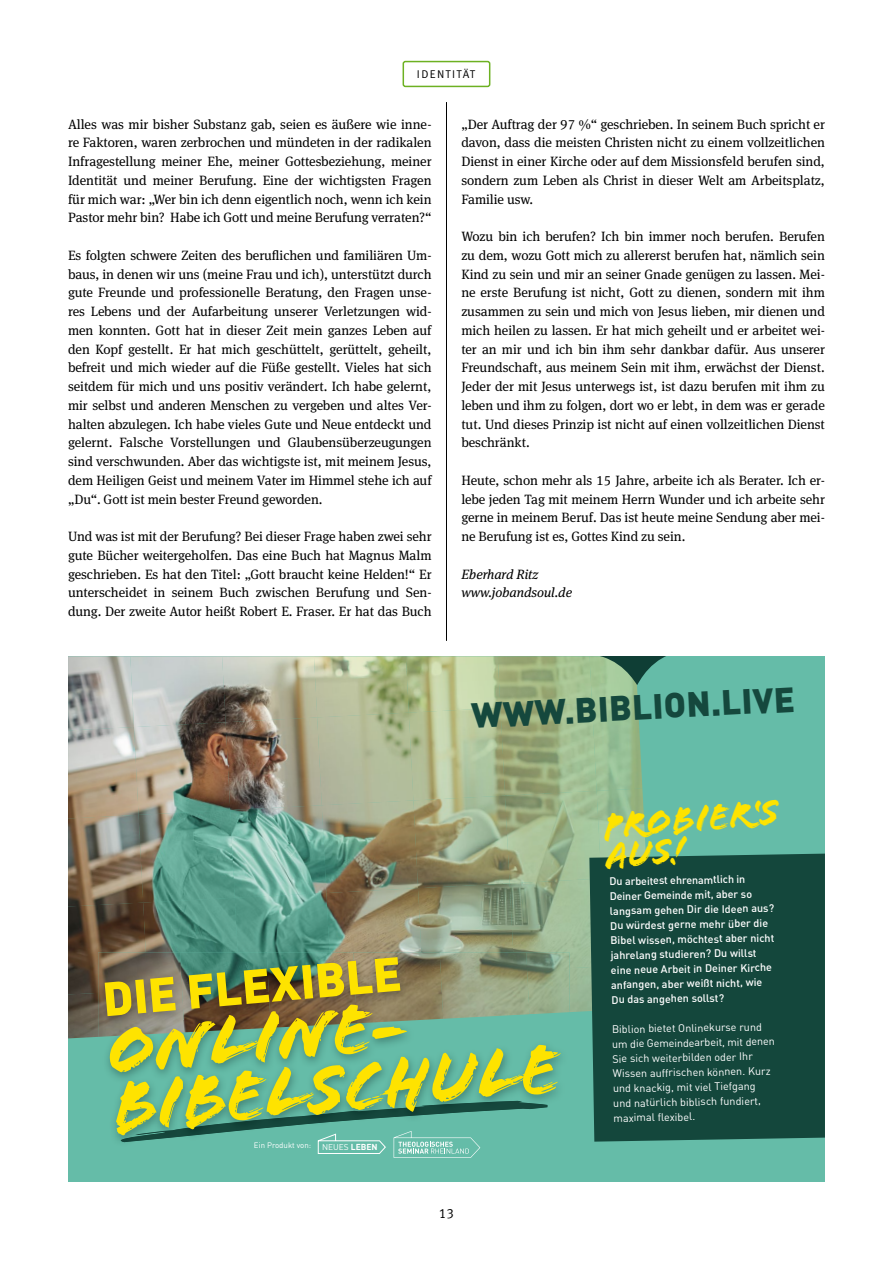
<style>
.page{position:relative;width:893px;height:1263px;background:#fff}
.page>*{position:absolute;margin:0;border:0;box-sizing:border-box;transform-origin:0 0}
.t1{font:74.25px/56.6px "Flood Std";color:#fee300}
.t2{font:900 47.1px "DINOT";color:#fee300}
.t3{font:38.4px/29.5px "Flood Std";color:#fee300}
.t4{font:900 34.65px "DINOT";color:#15483d}
.t5{font:13.5px/18.8px "Meta Serif Pro";letter-spacing:-.005em;color:#000;text-align:justify}
.t6{font:italic 13.5px/18.8px "Meta Serif Pro";letter-spacing:-.005em;color:#000}
.t7{font:13.5px "Meta OT";color:#000}
.t8{font:11.25px "Meta OT";letter-spacing:.12em;color:#000}
.t9{font:500 10.8px/14.9px "DINOT";color:#fff}
.t10{font:10.8px/14.9px "DINOT";color:#fff}
.t11{font:8.25px "DINOT";letter-spacing:-.005em;color:#fff}
.t12{font:7.8px "DINOT";color:#fff}
.s1{font-weight:700;font-size:8.55px}
</style>
<div class="page">
<hr style="left:446px;top:102px;width:1px;height:539px;background:#000">
<div style="left:403px;top:61px;width:87px;height:26px;border:2px solid #6db122;border-radius:2px"></div>
<svg style="left:68px;top:656px;width:757px;height:526px;background:#61b6a2"></svg>
<img style="left:68px;top:656px;width:62px;height:71px">
<img style="left:130px;top:656px;width:92px;height:71px">
<img style="left:222px;top:656px;width:92px;height:66px">
<img style="left:314px;top:656px;width:92px;height:61px">
<img style="left:406px;top:656px;width:92px;height:56px">
<img style="left:498px;top:656px;width:91px;height:52px">
<img style="left:589px;top:685px;width:53px;height:103px">
<img style="left:68px;top:727px;width:66px;height:88px">
<img style="left:134px;top:722px;width:91px;height:93px">
<img style="left:225px;top:717px;width:92px;height:93px">
<img style="left:317px;top:712px;width:92px;height:93px">
<img style="left:409px;top:708px;width:91px;height:92px">
<img style="left:500px;top:703px;width:97px;height:92px">
<img style="left:68px;top:815px;width:70px;height:87px">
<img style="left:138px;top:810px;width:92px;height:92px">
<img style="left:230px;top:805px;width:92px;height:93px">
<img style="left:322px;top:800px;width:91px;height:93px">
<img style="left:413px;top:795px;width:92px;height:93px">
<img style="left:505px;top:791px;width:91px;height:92px">
<img style="left:596px;top:788px;width:50px;height:66px">
<img style="left:68px;top:902px;width:75px;height:91px">
<img style="left:143px;top:898px;width:92px;height:54px">
<img style="left:235px;top:893px;width:91px;height:59px">
<img style="left:326px;top:888px;width:92px;height:64px">
<img style="left:418px;top:883px;width:91px;height:69px">
<img style="left:509px;top:878px;width:80px;height:86px">
<img style="left:68px;top:993px;width:30px;height:45px">
<img style="left:569px;top:964px;width:20px;height:48px">
<img style="left:184px;top:1023px;width:227px;height:14px">
<img style="left:98px;top:952px;width:86px;height:85px">
<img style="left:180px;top:952px;width:91px;height:80px">
<img style="left:267px;top:952px;width:90px;height:76px">
<img style="left:353px;top:952px;width:87px;height:71px">
<img style="left:440px;top:952px;width:90px;height:67px">
<img style="left:526px;top:952px;width:43px;height:62px">
<svg style="left:576px;top:656px;width:90px;height:29px;background:#6d9d7e"></svg>
<svg style="left:113px;top:1101px;width:434px;height:57px;background:#59a694"></svg>
<div style="left:589px;top:854px;width:236px;height:288px;background:#14473c"></div>
<p class="t8" style="left:417px;top:67px;width:60px">IDENTITÄT</p>
<p class="t5" style="left:68px;top:114px;width:365px">Alles was mir bisher Substanz gab, seien es äußere wie inne&shy;re Faktoren, waren zerbrochen und mündeten in der radikalen Infragestellung meiner Ehe, meiner Gottesbeziehung, meiner Identität und meiner Berufung. Eine der wichtigsten Fragen für mich war: „Wer bin ich denn eigentlich noch, wenn ich kein Pastor mehr bin? Habe ich Gott und meine Berufung verraten?“</p>
<p class="t5" style="left:68px;top:245px;width:365px">Es folgten schwere Zeiten des beruflichen und familiären Um&shy;baus, in denen wir uns (meine Frau und ich), unterstützt durch gute Freunde und professionelle Beratung, den Fragen unse&shy;res Lebens und der Aufarbeitung unserer Verletzungen wid&shy;men konnten. Gott hat in dieser Zeit mein ganzes Leben auf den Kopf gestellt. Er hat mich geschüttelt, gerüttelt, geheilt, befreit und mich wieder auf die Füße gestellt. Vieles hat sich seitdem für mich und uns positiv verändert. Ich habe gelernt, mir selbst und anderen Menschen zu vergeben und altes Ver&shy;halten abzulegen. Ich habe vieles Gute und Neue entdeckt und gelernt. Falsche Vorstellungen und Glaubensüberzeugungen sind verschwunden. Aber das wichtigste ist, mit meinem Jesus, dem Heiligen Geist und meinem Vater im Himmel stehe ich auf „Du“. Gott ist mein bester Freund geworden.</p>
<p class="t5" style="left:68px;top:526px;width:365px">Und was ist mit der Berufung? Bei dieser Frage haben zwei sehr gute Bücher weitergeholfen. Das eine Buch hat Magnus Malm geschrieben. Es hat den Titel: „Gott braucht keine Helden!“ Er unterscheidet in seinem Buch zwischen Berufung und Sen&shy;dung. Der zweite Autor heißt Robert E. Fraser. Er hat das Buch</p>
<p class="t5" style="left:461px;top:114px;width:365px">„Der Auftrag der 97 %“ geschrieben. In seinem Buch spricht er davon, dass die meisten Christen nicht zu einem vollzeitlichen Dienst in einer Kirche oder auf dem Missionsfeld berufen sind, sondern zum Leben als Christ in dieser Welt am Arbeitsplatz, Familie usw.</p>
<p class="t5" style="left:461px;top:226px;width:365px">Wozu bin ich berufen? Ich bin immer noch berufen. Berufen zu dem, wozu Gott mich zu allererst berufen hat, nämlich sein Kind zu sein und mir an seiner Gnade genügen zu lassen. Mei&shy;ne erste Berufung ist nicht, Gott zu dienen, sondern mit ihm zusammen zu sein und mich von Jesus lieben, mir dienen und mich heilen zu lassen. Er hat mich geheilt und er arbeitet wei&shy;ter an mir und ich bin ihm sehr dankbar dafür. Aus unserer Freundschaft, aus meinem Sein mit ihm, erwächst der Dienst.<br>Jeder der mit Jesus unterwegs ist, ist dazu berufen mit ihm zu leben und ihm zu folgen, dort wo er lebt, in dem was er gerade tut. Und dieses Prinzip ist nicht auf einen vollzeitlichen Dienst beschränkt.</p>
<p class="t5" style="left:461px;top:470px;width:365px">Heute, schon mehr als 15 Jahre, arbeite ich als Berater. Ich er&shy;lebe jeden Tag mit meinem Herrn Wunder und ich arbeite sehr gerne in meinem Beruf. Das ist heute meine Sendung aber mei&shy;ne Berufung ist es, Gottes Kind zu sein.</p>
<p class="t6" style="left:461px;top:564px;width:112px">Eberhard Ritz www.jobandsoul.de</p>
<h3 class="t4" style="left:470px;top:693px;width:325px;rotate:-3deg">WWW.BIBLION.LIVE</h3>
<h3 class="t3" style="left:602px;top:812px;width:178px;rotate:-5deg">Probier‘s<br>Aus!</h3>
<h2 class="t2" style="left:100px;top:968px;width:301px;rotate:-5deg">DIE FLEXIBLE</h2>
<h1 class="t1" style="left:105px;top:1023px;width:451px;rotate:-5deg">Online-<br>Bibelschule</h1>
<p class="t12" style="left:254px;top:1140px;width:59px">Ein Produkt von:</p>
<p class="t11" style="left:322px;top:1142px;width:57px">NEUES <span class="s1">LEBEN</span></p>
<p class="t7" style="left:439px;top:1205px;width:17px">13</p>
<p class="t9" style="left:609px;top:874px;width:166px;rotate:-1deg">Du arbeitest ehrenamtlich in<br>Deiner Gemeinde mit, aber so langsam gehen Dir die Ideen aus?<br>Du würdest gerne mehr über die<br>Bibel wissen, möchtest aber nicht jahrelang studieren? Du willst eine neue Arbeit in Deiner Kirche anfangen, aber weißt nicht, wie<br>Du das angehen sollst?</p>
<p class="t10" style="left:612px;top:1021px;width:164px;rotate:-1deg">Biblion bietet Onlinekurse rund um die Gemeindearbeit, mit denen<br>Sie sich weiterbilden oder Ihr<br>Wissen auffrischen können.Kurz und knackig, mit viel Tiefgang und natürlich biblisch fundiert, maximal flexibel.</p>
</div>
